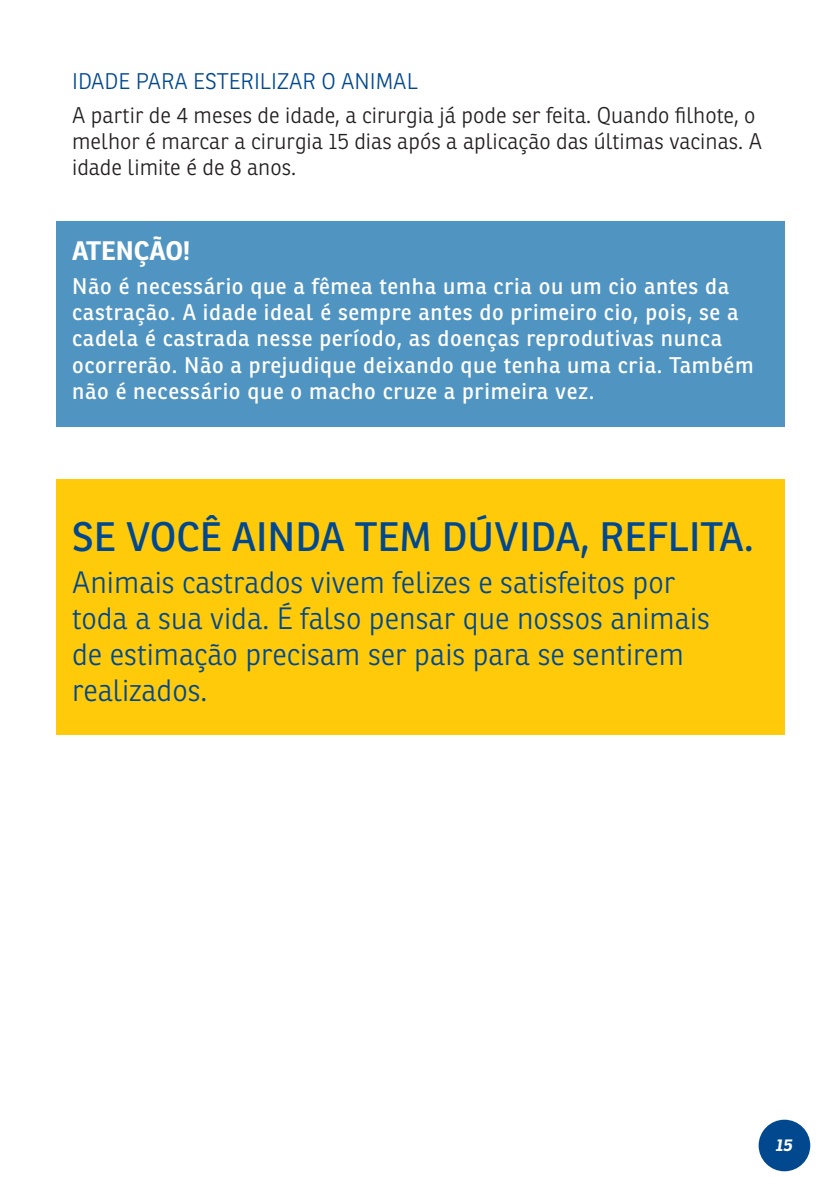
<style>
.page{position:relative;width:840px;height:1191px;background:#fff}
.page>*{position:absolute;margin:0;border:0;box-sizing:border-box;transform-origin:0 0}
.t1{font:40px "Ronnia";color:#01488f}
.t2{font:300 30px/36px "Ronnia";color:#01488f}
.t3{font:700 26px "Ronnia";color:#fff}
.t4{font:22px/26.4px "Ronnia";letter-spacing:.03em;color:#fff}
.t5{font:300 22px/26.4px "Ronnia";color:#231f20}
.t6{font:300 22px "Ronnia";color:#01488f}
.t7{font:italic 700 16.8px "Ronnia";color:#fff}
</style>
<div class="page">
<div style="left:758px;top:1119px;width:51px;height:52px;background:#01488f;border-radius:50%"></div>
<div style="left:56px;top:221px;width:728px;height:206px;background:#5094c2"></div>
<div style="left:56px;top:479px;width:728px;height:255px;background:#feca0a"></div>
<p class="t6" style="left:72px;top:67px;width:347px">IDADE PARA ESTERILIZAR O ANIMAL</p>
<p class="t5" style="left:72px;top:102px;width:691px">A partir de 4 meses de idade, a cirurgia já pode ser feita. Quando filhote, o melhor é marcar a cirurgia 15 dias após a aplicação das últimas vacinas. A idade limite é de 8 anos.</p>
<p class="t3" style="left:72px;top:234px;width:119px">ATENÇÃO!</p>
<p class="t4" style="left:72px;top:272px;width:667px">Não é necessário que a fêmea tenha uma cria ou um cio antes da castração. A idade ideal é sempre antes do primeiro cio, pois, se a</p>
<p class="t4" style="left:72px;top:325px;width:682px">cadela é castrada nesse período, as doenças reprodutivas nunca ocorrerão. Não a prejudique deixando que tenha uma cria. Também não é necessário que o macho cruze a primeira vez.</p>
<p class="t1" style="left:72px;top:511px;width:682px">SE VOCÊ AINDA TEM DÚVIDA, REFLITA.</p>
<p class="t2" style="left:72px;top:564px;width:639px">Animais castrados vivem felizes e satisfeitos por toda a sua vida. É falso pensar que nossos animais de estimação precisam ser pais para se sentirem realizados.</p>
<p class="t7" style="left:775px;top:1134px;width:19px">15</p>
</div>
